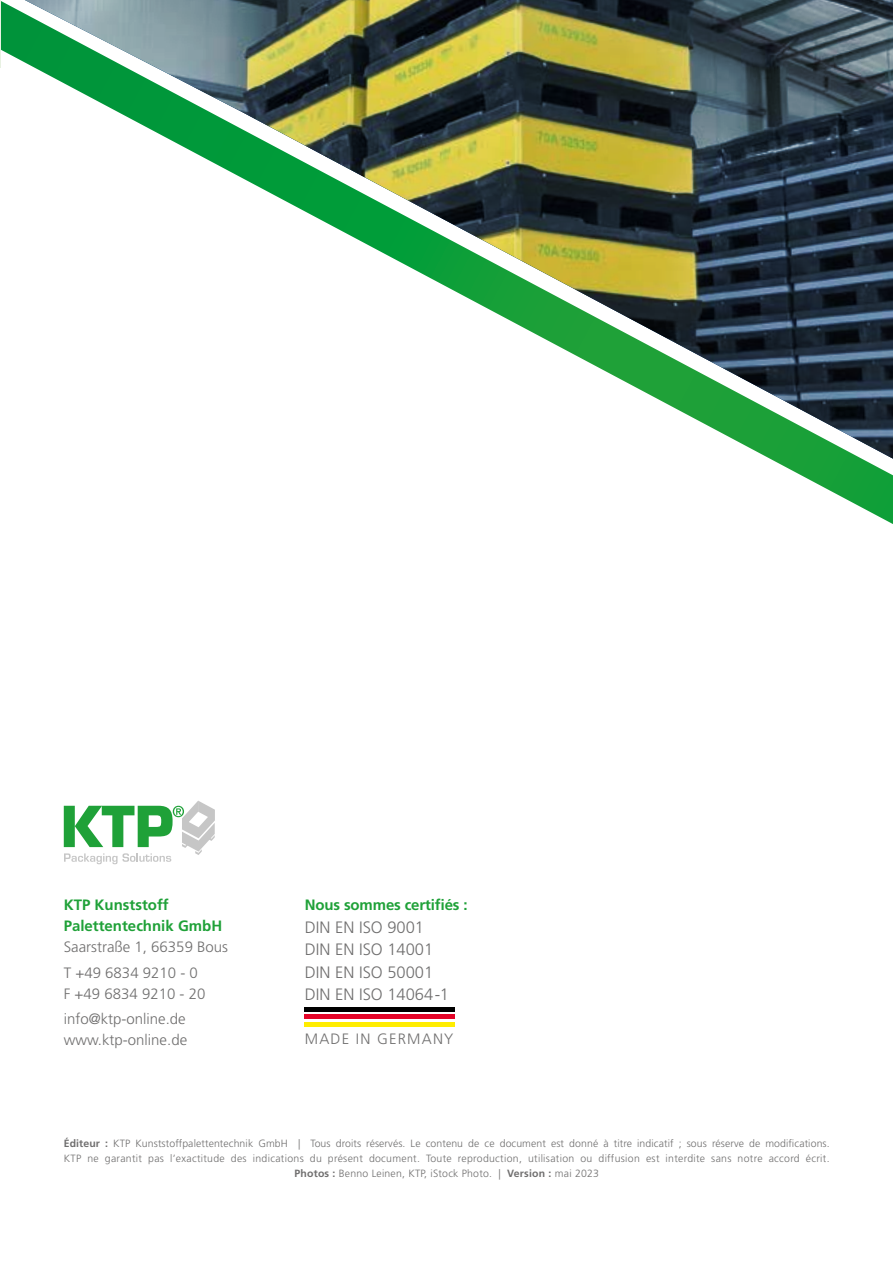
<style>
.page{position:relative;width:893px;height:1263px;background:#fff}
.page>*{position:absolute;margin:0;border:0;box-sizing:border-box;transform-origin:0 0}
.t1{font:300 16.5px/22.5px "Frutiger LT Std";color:#706f6f}
.t2{font:300 15px/25.5px "Frutiger LT Std";color:#706f6f}
.t3{font:700 15px/21px "Frutiger LT Std";color:#1fa138}
.t4{font:300 15px "Frutiger LT Std";letter-spacing:.08em;color:#706f6f}
.t5{font:300 10.5px/15px "Frutiger LT Std";letter-spacing:.02em;color:#706f6f;text-align:center}
.s1{font-weight:700}
</style>
<div class="page">
<svg style="left:0;top:0;width:893px;height:524px"></svg>
<svg style="left:64px;top:801px;width:151px;height:63px"></svg>
<hr style="left:305px;top:1007px;width:150px;height:4px;background:#000">
<hr style="left:305px;top:1015px;width:150px;height:4px;background:#e40428">
<div style="left:305px;top:1022px;width:150px;height:5px;background:#ffed00"></div>
<h2 class="t3" style="left:64px;top:895px;width:160px">KTP Kunststoff<br>Palettentechnik GmbH</h2>
<h2 class="t2" style="left:64px;top:935px;width:166px">Saarstraße 1, 66359 Bous<br>T +49 6834 9210 - 0</h2>
<h2 class="t2" style="left:64px;top:981px;width:143px">F +49 6834 9210 - 20 info@ktp-online.de</h2>
<h2 class="t2" style="left:64px;top:1028px;width:125px">www.ktp-online.de</h2>
<h2 class="t3" style="left:305px;top:895px;width:164px">Nous sommes certifiés :</h2>
<h1 class="t1" style="left:305px;top:916px;width:146px">DIN EN ISO 9001<br>DIN EN ISO 14001<br>DIN EN ISO 50001<br>DIN EN ISO 14064-1</h1>
<h2 class="t4" style="left:305px;top:1030px;width:150px">MADE IN GERMANY</h2>
<p class="t5" style="left:64px;top:1136px;width:767px"><span class="s1">Éditeur :</span> KTP Kunststoffpalettentechnik GmbH | Tous droits réservés. Le contenu de ce document est donné à titre indicatif ; sous réserve de modifications.<br>KTP ne garantit pas l’exactitude des indications du présent document. Toute reproduction, utilisation ou diffusion est interdite sans notre accord écrit.<br><span class="s1">Photos :</span> Benno Leinen, KTP, iStock Photo. | <span class="s1">Version :</span> mai 2023</p>
</div>
